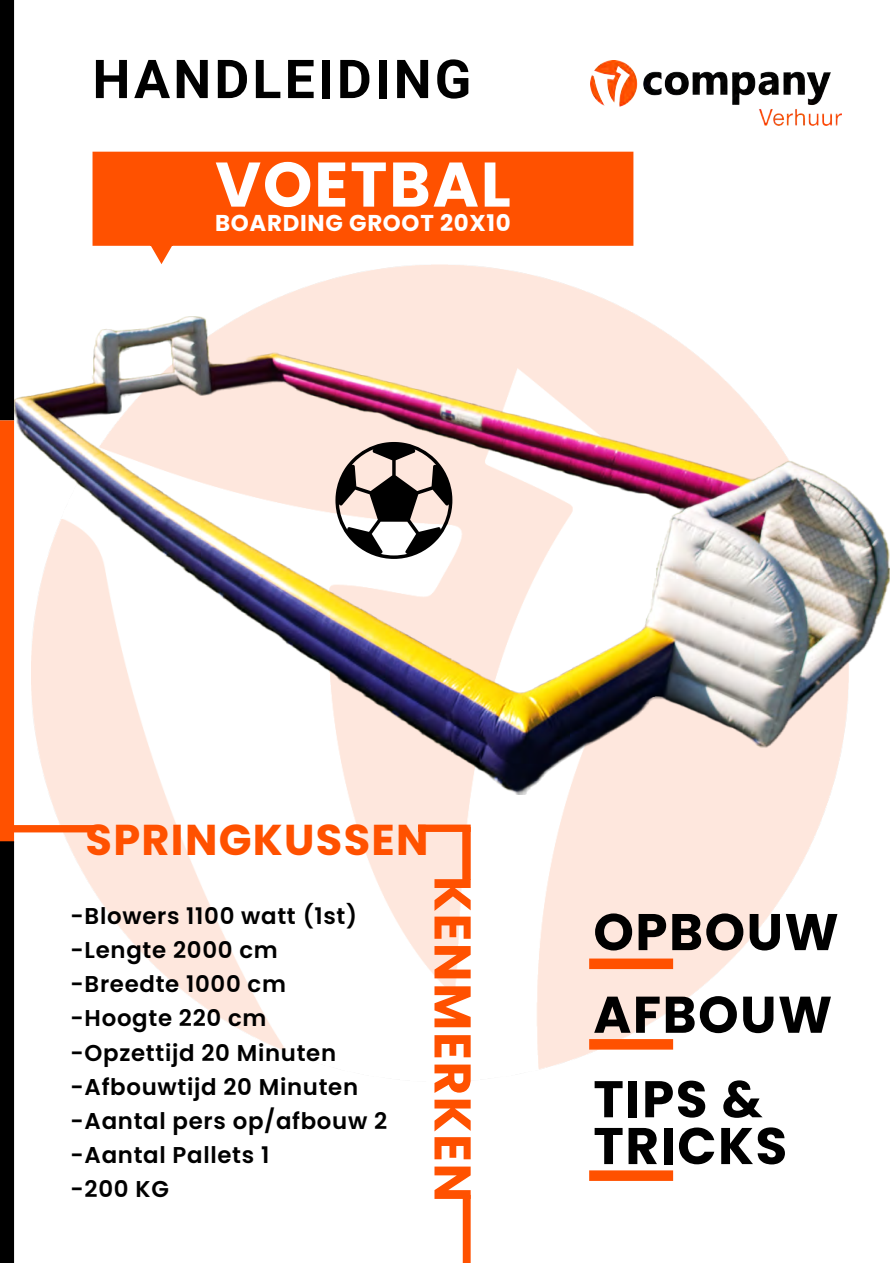
<style>
.page{position:relative;width:893px;height:1263px;background:#fff}
.page>*{position:absolute;margin:0;border:0;box-sizing:border-box;transform-origin:0 0}
.t1{font:700 62.85px "Poppins";letter-spacing:.03em;color:#fff}
.t2{font:700 53.7px "Roboto";letter-spacing:.06em;color:#000}
.t3{font:700 51.45px/83.6px "Poppins";letter-spacing:.03em;color:#000}
.t4{font:700 51.45px "Poppins";letter-spacing:.03em;color:#ff5100}
.t5{font:700 43.05px "Poppins";letter-spacing:.03em;color:#ff5100}
.t6{font:700 22.95px "Poppins";letter-spacing:.03em;color:#fff}
.t7{font:600 22.8px/34.2px "Poppins";letter-spacing:.03em;color:#000}
</style>
<div class="page">
<svg style="left:92px;top:151px;width:542px;height:113px;fill:#ff5100"></svg>
<img style="left:590px;top:60px;width:252px;height:65px">
<div style="left:0;top:0;width:14px;height:420px;background:#000"></div>
<div style="left:0;top:420px;width:14px;height:423px;background:#ff5100"></div>
<div style="left:0;top:841px;width:14px;height:422px;background:#000"></div>
<img style="left:32px;top:264px;width:798px;height:806px">
<div style="left:418px;top:824px;width:53px;height:8px;background:#ff5100"></div>
<div style="left:462px;top:827px;width:9px;height:53px;background:#ff5100"></div>
<div style="left:4px;top:825px;width:92px;height:7px;background:#ff5100"></div>
<div style="left:463px;top:1195px;width:8px;height:68px;background:#ff5100"></div>
<div style="left:589px;top:958px;width:84px;height:11px;background:#ff5100"></div>
<div style="left:589px;top:1039px;width:84px;height:10px;background:#ff5100"></div>
<div style="left:589px;top:1170px;width:84px;height:11px;background:#ff5100"></div>
<img style="left:14px;top:316px;width:875px;height:479px">
<svg style="left:335px;top:442px;width:117px;height:117px"></svg>
<h2 class="t2" style="left:93px;top:42px;width:380px">HANDLEIDING</h2>
<h1 class="t1" style="left:215px;top:141px;width:297px">VOETBAL</h1>
<p class="t6" style="left:215px;top:207px;width:297px">BOARDING GROOT 20X10</p>
<h3 class="t5" style="left:86px;top:809px;width:345px">SPRINGKUSSEN</h3>
<p class="t7" style="left:71px;top:899px;width:318px">-Blowers 1100 watt (1st) -Lengte 2000 cm -Breedte 1000 cm -Hoogte 220 cm -Opzettijd 20 Minuten -Afbouwtijd 20 Minuten -Aantal pers op/afbouw 2 -Aantal Pallets 1<br>-200 KG</p>
<h3 class="t4" style="left:488px;top:876px;width:328px;rotate:90deg">KENMERKEN</h3>
<h3 class="t3" style="left:593px;top:890px;width:247px">OPBOUW<br>AFBOUW<br>TIPS &amp;</h3>
<h3 class="t3" style="left:593px;top:1104px;width:195px">TRICKS</h3>
</div>
